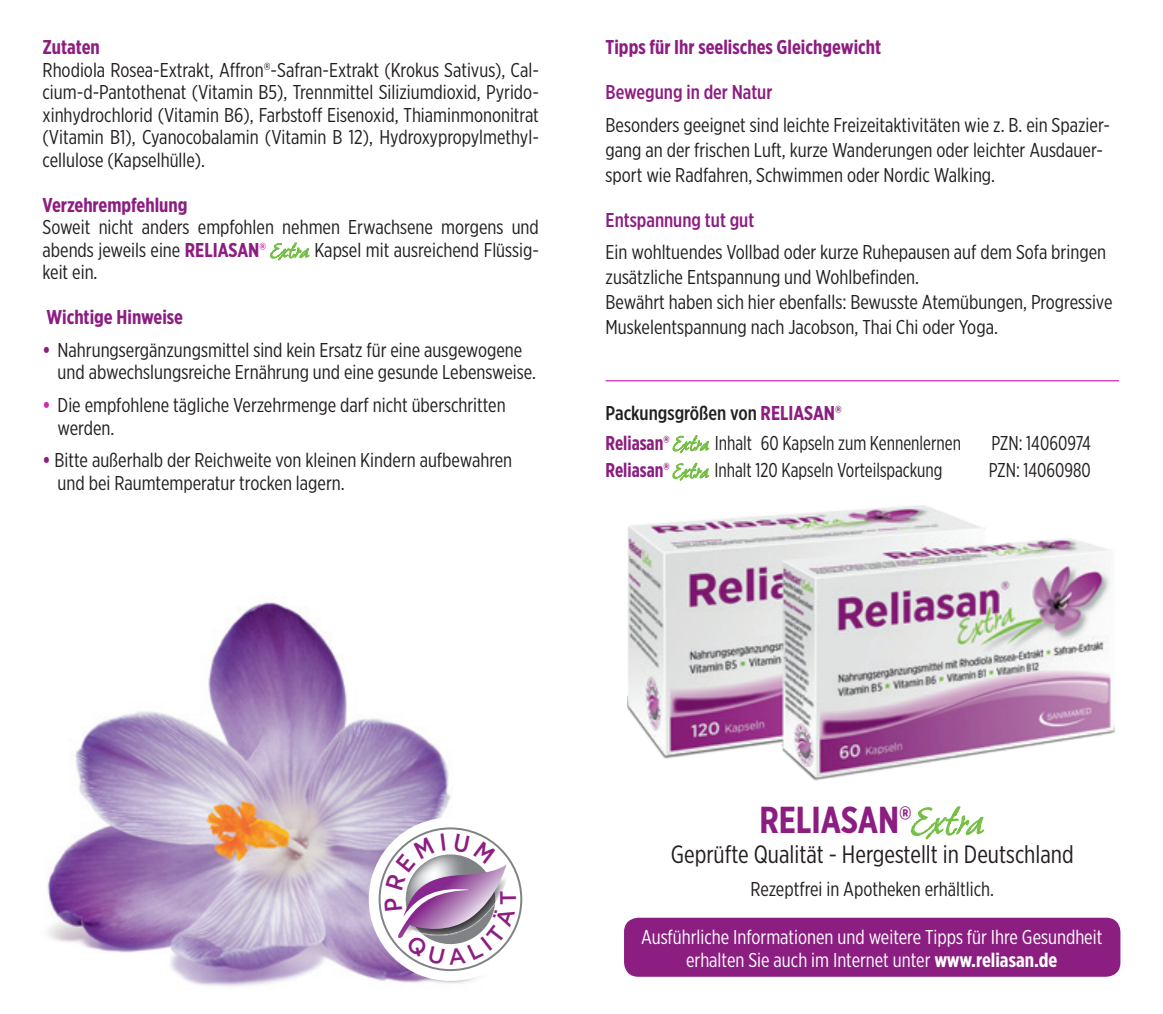
<style>
.page{position:relative;width:1163px;height:1014px;background:#fff}
.page>*{position:absolute;margin:0;border:0;box-sizing:border-box;transform-origin:0 0}
.t1{font:700 37.5px "Gotham X Narrow";color:#8c1d81}
.t2{font:25px "Gotham X Narrow";color:#231f20}
.t3{font:20px/22.5px "Gotham X Narrow";color:#231f20}
.t4{font:20px "Gotham X Narrow";color:#231f20;scale:.93 1}
.t5{font:20px/22.5px "Gotham X Narrow";color:#fff;text-align:center}
.t6{font:700 20px "Gotham X Narrow";color:#8c1d81}
.t7{font:500 20px "Gotham X Narrow";color:#8c1d81}
.t8{font:500 20px "Gotham X Narrow";color:#231f20}
.s1{font-weight:700;color:#8c1d81}
.s2{font-weight:700;color:#ca2daf}
.s3{font-family:"ITC Grimshaw Hand Com";color:#74bf43}
.s4{font-family:"ITC Grimshaw Hand Com";font-weight:400;color:#74bf43}
.s5{font-weight:700}
</style>
<div class="page">
<svg style="left:270px;top:242px;width:39px;height:18px"></svg>
<div style="left:624px;top:917px;width:496px;height:59px;background:#8c1d81;border-radius:14px"></div>
<img style="left:47px;top:602px;width:430px;height:385px">
<div style="left:369px;top:817px;width:163px;height:163px;background:#fff;border-radius:50%"></div>
<svg style="left:910px;top:806px;width:74px;height:33px"></svg>
<img style="left:627px;top:505px;width:489px;height:276px">
<svg style="left:672px;top:435px;width:37px;height:18px"></svg>
<svg style="left:672px;top:462px;width:37px;height:19px"></svg>
<hr style="left:605px;top:380px;width:513px;height:1px;background:#ca2daf">
<svg style="left:378px;top:827px;width:144px;height:144px"></svg>
<p class="t6" style="left:43px;top:35px;width:59px">Zutaten</p>
<p class="t3" style="left:43px;top:58px;width:498px;text-align:justify">Rhodiola Rosea-Extrakt, Affron®-Safran-Extrakt (Krokus Sativus), Cal&shy;cium-d-Pantothenat (Vitamin B5), Trennmittel Siliziumdioxid, Pyrido&shy;xinhydrochlorid (Vitamin B6), Farbstoff Eisenoxid, Thiaminmononitrat (Vitamin B1), Cyanocobalamin (Vitamin B 12), Hydroxypropylmethyl&shy;cellulose (Kapselhülle).</p>
<p class="t6" style="left:43px;top:192px;width:146px">Verzehrempfehlung</p>
<p class="t3" style="left:43px;top:216px;width:498px;text-align:justify">Soweit nicht anders empfohlen nehmen Erwachsene morgens und abends jeweils eine <span class="s1">RELIASAN</span><span class="s2">®</span> <span class="s3">Extra</span> Kapsel mit ausreichend Flüssig&shy;keit ein.</p>
<p class="t6" style="left:46px;top:305px;width:138px">Wichtige Hinweise</p>
<p class="t3" style="left:58px;top:338px;width:480px;text-indent:-15px"><span class="s1">•</span> Nahrungsergänzungsmittel sind kein Ersatz für eine ausgewogene und abwechslungsreiche Ernährung und eine gesunde Lebensweise.</p>
<p class="t3" style="left:58px;top:393px;width:449px;text-indent:-15px"><span class="s2">•</span> Die empfohlene tägliche Verzehrmenge darf nicht überschritten werden.</p>
<p class="t3" style="left:58px;top:448px;width:456px;text-indent:-15px"><span class="s1">•</span> Bitte außerhalb der Reichweite von kleinen Kindern aufbewahren und bei Raumtemperatur trocken lagern.</p>
<p class="t6" style="left:605px;top:35px;width:277px">Tipps für Ihr seelisches Gleichgewicht</p>
<p class="t7" style="left:605px;top:80px;width:168px">Bewegung in der Natur</p>
<p class="t3" style="left:605px;top:112px;width:506px;line-height:25px">Besonders geeignet sind leichte Freizeitaktivitäten wie z. B. ein Spazier&shy;gang an der frischen Luft, kurze Wanderungen oder leichter Ausdauer&shy;sport wie Radfahren, Schwimmen oder Nordic Walking.</p>
<p class="t7" style="left:605px;top:208px;width:150px">Entspannung tut gut</p>
<p class="t3" style="left:605px;top:239px;width:508px;line-height:25px">Ein wohltuendes Vollbad oder kurze Ruhepausen auf dem Sofa bringen zusätzliche Entspannung und Wohlbefinden.<br>Bewährt haben sich hier ebenfalls: Bewusste Atemübungen, Progressive Muskelentspannung nach Jacobson, Thai Chi oder Yoga.</p>
<p class="t8" style="left:605px;top:400px;width:238px">Packungsgrößen von <span class="s1">RELIASAN®</span></p>
<p class="t4" style="left:605px;top:430px;width:383px"><span class="s1">Reliasan®</span> <span class="s3">Extra</span> Inhalt 60 Kapseln zum Kennenlernen</p>
<p class="t4" style="left:991px;top:430px;width:108px">PZN: 14060974</p>
<p class="t4" style="left:605px;top:458px;width:364px"><span class="s1">Reliasan®</span> <span class="s3">Extra</span> Inhalt 120 Kapseln Vorteilspackung</p>
<p class="t4" style="left:988px;top:458px;width:111px">PZN: 14060980</p>
<h1 class="t1" style="left:759px;top:796px;width:227px">RELIASAN®<span class="s4">Extra</span></h1>
<p class="t2" style="left:670px;top:839px;width:404px">Geprüfte Qualität - Hergestellt in Deutschland</p>
<p class="t3" style="left:750px;top:877px;width:245px">Rezeptfrei in Apotheken erhältlich.</p>
<p class="t5" style="left:641px;top:925px;width:463px">Ausführliche Informationen und weitere Tipps für Ihre Gesundheit erhalten Sie auch im Internet unter <span class="s5">www.reliasan.de</span></p>
</div>
